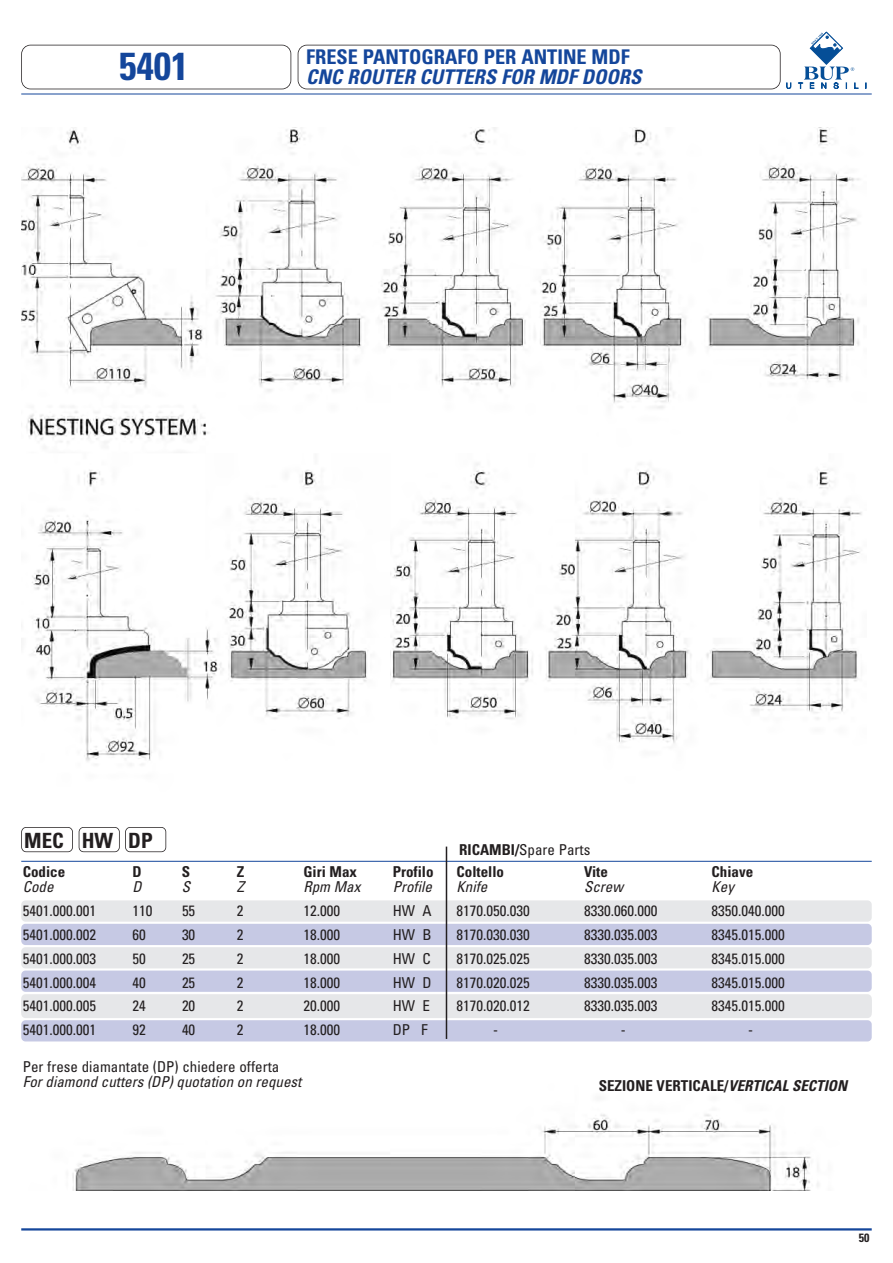
<style>
.page{position:relative;width:893px;height:1263px;background:#fff}
.page>*{position:absolute;margin:0;border:0;box-sizing:border-box;transform-origin:0 0}
.t1{font:700 condensed 39px "Univers";color:#14469b}
.t2{font:700 condensed 21px "Univers";color:#231f20}
.t3{font:700 condensed 20.25px "Univers";color:#14469b}
.t4{font:italic 700 condensed 20.25px "Univers";color:#14469b}
.t5{font:condensed 15px "Univers";color:#231f20}
.t6{font:700 condensed 15px "Univers";color:#231f20}
.t7{font:italic condensed 15px "Univers";color:#231f20}
.t8{font:700 condensed 12px "Univers";color:#231f20}
.s1{font-weight:700}
.s2{font-style:italic}
</style>
<div class="page">
<img style="left:22px;top:127px;width:844px;height:1063px">
<div style="left:21px;top:827px;width:52px;height:25px;border:2px solid #231f20;border-radius:5px"></div>
<div style="left:21px;top:45px;width:270px;height:44px;border:2px solid #231f20;border-radius:9px"></div>
<div style="left:298px;top:45px;width:483px;height:44px;border:2px solid #231f20;border-radius:9px"></div>
<hr style="left:21px;top:94px;width:851px;height:1px;background:#14469b">
<hr style="left:21px;top:861px;width:851px;height:1px;background:#14469b">
<hr style="left:21px;top:1228px;width:851px;height:2px;background:#14469b">
<div style="left:79px;top:827px;width:41px;height:25px;border:2px solid #231f20;border-radius:5px"></div>
<div style="left:125px;top:827px;width:41px;height:25px;border:2px solid #231f20;border-radius:5px"></div>
<div style="left:21px;top:900px;width:851px;height:22px;background:#e6e7e9;border-radius:4px"></div>
<div style="left:21px;top:924px;width:851px;height:21px;background:#c6c9e4;border-radius:4px"></div>
<div style="left:21px;top:947px;width:851px;height:21px;background:#e6e7e9;border-radius:4px"></div>
<div style="left:21px;top:970px;width:851px;height:22px;background:#c6c9e4;border-radius:4px"></div>
<div style="left:21px;top:994px;width:851px;height:21px;background:#e6e7e9;border-radius:4px"></div>
<div style="left:21px;top:997px;width:851px;height:21px;background:#e6e7e9;border-radius:4px"></div>
<div style="left:21px;top:1020px;width:851px;height:21px;background:#c6c9e4;border-radius:4px"></div>
<svg style="left:786px;top:83px;width:5px;height:6px"></svg>
<svg style="left:798px;top:32px;width:60px;height:57px"></svg>
<hr style="left:446px;top:846px;width:1px;height:193px;background:#231f20">
<h1 class="t1" style="left:119px;top:52px;width:71px">5401</h1>
<h3 class="t3" style="left:306px;top:49px;width:325px">FRESE PANTOGRAFO PER ANTINE MDF</h3>
<h3 class="t4" style="left:306px;top:69px;width:337px">CNC ROUTER CUTTERS FOR MDF DOORS</h3>
<h2 class="t2" style="left:24px;top:832px;width:41px">MEC</h2>
<h2 class="t2" style="left:128px;top:832px;width:26px">DP</h2>
<p class="t6" style="left:23px;top:867px;width:44px">Codice</p>
<p class="t6" style="left:133px;top:867px;width:11px">D</p>
<p class="t6" style="left:182px;top:867px;width:10px">S</p>
<p class="t6" style="left:237px;top:867px;width:9px">Z</p>
<p class="t6" style="left:303px;top:867px;width:55px">Giri Max</p>
<p class="t6" style="left:393px;top:867px;width:42px">Profilo</p>
<p class="t6" style="left:456px;top:867px;width:49px">Coltello</p>
<p class="t6" style="left:584px;top:867px;width:25px">Vite</p>
<p class="t6" style="left:712px;top:867px;width:43px">Chiave</p>
<p class="t7" style="left:23px;top:882px;width:32px">Code</p>
<p class="t7" style="left:133px;top:882px;width:11px">D</p>
<p class="t7" style="left:182px;top:882px;width:10px">S</p>
<p class="t7" style="left:237px;top:882px;width:9px">Z</p>
<p class="t7" style="left:303px;top:882px;width:58px">Rpm Max</p>
<p class="t7" style="left:393px;top:882px;width:41px">Profile</p>
<p class="t7" style="left:456px;top:882px;width:32px">Knife</p>
<p class="t7" style="left:584px;top:882px;width:41px">Screw</p>
<p class="t7" style="left:712px;top:882px;width:24px">Key</p>
<p class="t5" style="left:23px;top:906px;width:75px">5401.000.001</p>
<p class="t5" style="left:133px;top:906px;width:21px">110</p>
<p class="t5" style="left:182px;top:906px;width:15px">55</p>
<p class="t5" style="left:237px;top:906px;width:8px">2</p>
<p class="t5" style="left:303px;top:906px;width:38px">12.000</p>
<p class="t5" style="left:393px;top:906px;width:40px">HW A</p>
<p class="t5" style="left:456px;top:906px;width:75px">8170.050.030</p>
<p class="t5" style="left:584px;top:906px;width:75px">8330.060.000</p>
<p class="t5" style="left:712px;top:906px;width:75px">8350.040.000</p>
<p class="t5" style="left:23px;top:930px;width:75px">5401.000.002</p>
<p class="t5" style="left:133px;top:930px;width:15px">60</p>
<p class="t5" style="left:182px;top:930px;width:15px">30</p>
<p class="t5" style="left:237px;top:930px;width:8px">2</p>
<p class="t5" style="left:303px;top:930px;width:38px">18.000</p>
<p class="t5" style="left:393px;top:930px;width:40px">HW B</p>
<p class="t5" style="left:456px;top:930px;width:75px">8170.030.030</p>
<p class="t5" style="left:584px;top:930px;width:75px">8330.035.003</p>
<p class="t5" style="left:712px;top:930px;width:75px">8345.015.000</p>
<p class="t5" style="left:23px;top:953px;width:75px">5401.000.003</p>
<p class="t5" style="left:133px;top:953px;width:15px">50</p>
<p class="t5" style="left:182px;top:953px;width:15px">25</p>
<p class="t5" style="left:237px;top:953px;width:8px">2</p>
<p class="t5" style="left:303px;top:953px;width:38px">18.000</p>
<p class="t5" style="left:393px;top:953px;width:40px">HW C</p>
<p class="t5" style="left:456px;top:953px;width:75px">8170.025.025</p>
<p class="t5" style="left:584px;top:953px;width:75px">8330.035.003</p>
<p class="t5" style="left:712px;top:953px;width:75px">8345.015.000</p>
<p class="t5" style="left:23px;top:977px;width:75px">5401.000.004</p>
<p class="t5" style="left:133px;top:977px;width:15px">40</p>
<p class="t5" style="left:182px;top:977px;width:15px">25</p>
<p class="t5" style="left:237px;top:977px;width:8px">2</p>
<p class="t5" style="left:303px;top:977px;width:38px">18.000</p>
<p class="t5" style="left:393px;top:977px;width:40px">HW D</p>
<p class="t5" style="left:456px;top:977px;width:75px">8170.020.025</p>
<p class="t5" style="left:584px;top:977px;width:75px">8330.035.003</p>
<p class="t5" style="left:712px;top:977px;width:75px">8345.015.000</p>
<p class="t5" style="left:23px;top:1000px;width:75px">5401.000.005</p>
<p class="t5" style="left:133px;top:1000px;width:15px">24</p>
<p class="t5" style="left:182px;top:1000px;width:15px">20</p>
<p class="t5" style="left:237px;top:1000px;width:8px">2</p>
<p class="t5" style="left:303px;top:1000px;width:38px">20.000</p>
<p class="t5" style="left:393px;top:1000px;width:39px">HW E</p>
<p class="t5" style="left:456px;top:1000px;width:75px">8170.020.012</p>
<p class="t5" style="left:584px;top:1000px;width:75px">8330.035.003</p>
<p class="t5" style="left:712px;top:1000px;width:75px">8345.015.000</p>
<p class="t5" style="left:23px;top:1024px;width:75px">5401.000.001</p>
<p class="t5" style="left:133px;top:1024px;width:15px">92</p>
<p class="t5" style="left:182px;top:1024px;width:15px">40</p>
<p class="t5" style="left:237px;top:1024px;width:8px">2</p>
<p class="t5" style="left:303px;top:1024px;width:38px">18.000</p>
<p class="t5" style="left:393px;top:1024px;width:37px">DP F</p>
<p class="t5" style="left:493px;top:1024px;width:6px">-</p>
<p class="t5" style="left:621px;top:1024px;width:6px">-</p>
<p class="t5" style="left:748px;top:1024px;width:6px">-</p>
<h2 class="t2" style="left:82px;top:832px;width:33px">HW</h2>
<p class="t5" style="left:459px;top:844px;width:133px"><span class="s1">RICAMBI/</span>Spare Parts</p>
<p class="t5" style="left:23px;top:1061px;width:258px">Per frese diamantate (DP) chiedere offerta</p>
<p class="t7" style="left:23px;top:1076px;width:280px">For diamond cutters (DP) quotation on request</p>
<p class="t6" style="left:599px;top:1080px;width:250px">SEZIONE VERTICALE/<span class="s2">VERTICAL SECTION</span></p>
<p class="t8" style="left:859px;top:1233px;width:12px">50</p>
</div>
